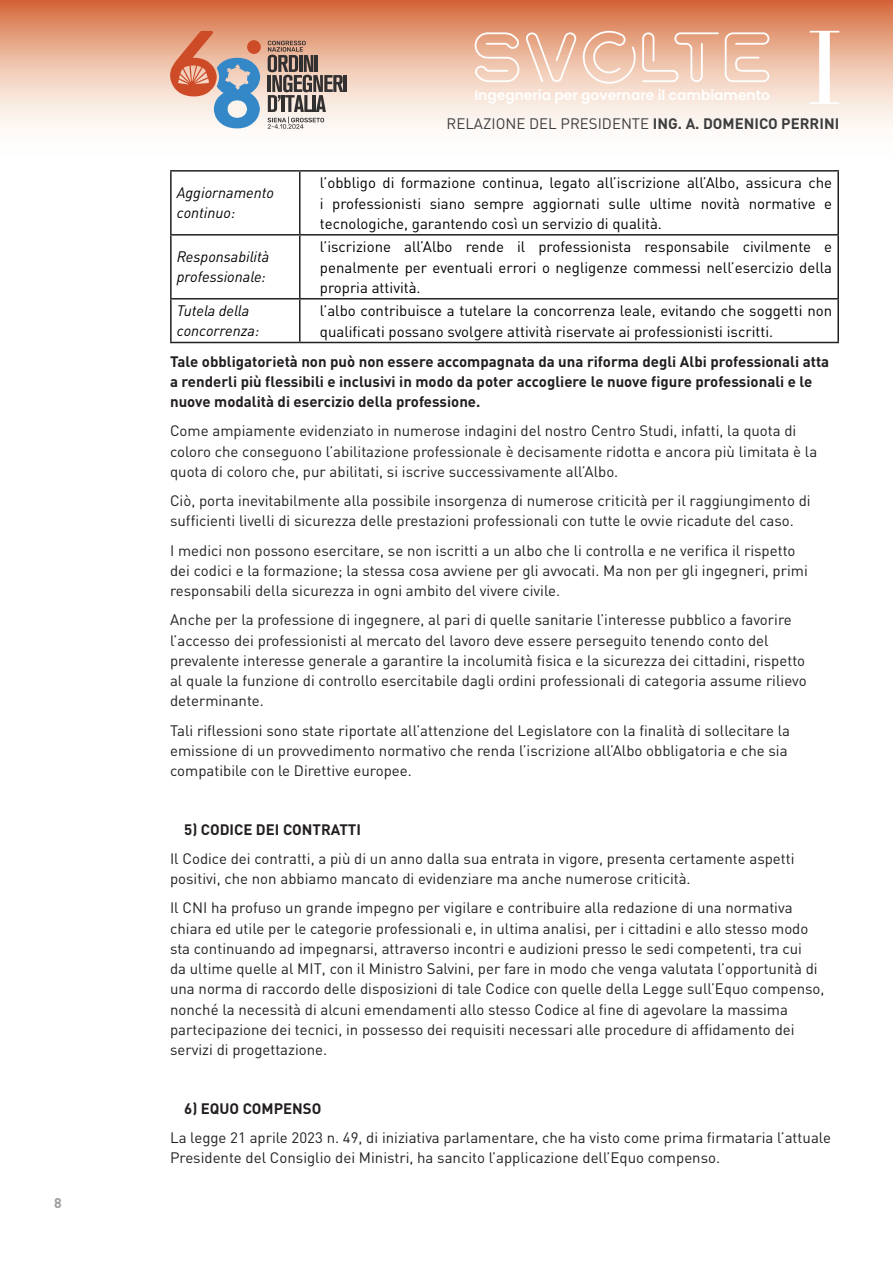
<style>
.page{position:relative;width:893px;height:1263px;background:#fff}
.page>*{position:absolute;margin:0;border:0;box-sizing:border-box;transform-origin:0 0}
.Body_Text{font:15px/20.2px "DIN Pro";color:#231f20}
.Body_Text-2{font:15px/20.2px "DIN Pro";color:#000;text-align:justify}
.Body_Text-3{font:700 15px/20.2px "DIN Pro";color:#231f20}
.Body_Text-4{font:italic 15px/20.2px "DIN Pro";color:#000}
.t1{font:15px "DIN Pro";color:#3e3e3f}
.t2{font:700 13.95px "DIN Pro";color:#9d9d9c}
.t3{font:600 13.8px "Poppins";color:#fff}
.s1{font-weight:700}
</style>
<div class="page">
<svg style="left:0;top:0;width:893px;height:129px;background:#ebb89f"></svg>
<svg style="left:725px;top:32px;width:44px;height:50px;background:#efc7b1"></svg>
<svg style="left:642px;top:32px;width:77px;height:50px;background:#eec3ac"></svg>
<svg style="left:526px;top:32px;width:50px;height:50px;background:#eec4ad"></svg>
<svg style="left:475px;top:32px;width:44px;height:50px;background:#efc7b2"></svg>
<svg style="left:582px;top:31px;width:54px;height:53px;background:#eec4ae"></svg>
<hr style="left:344px;top:75px;width:3px;height:17px;background:#312f30">
<svg style="left:268px;top:41px;width:75px;height:88px;background:#ae9a90"></svg>
<svg style="left:166px;top:31px;width:94px;height:97px;background:#c0a6a2"></svg>
<svg style="left:810px;top:31px;width:29px;height:73px"></svg>
<hr style="left:170px;top:170px;width:130px;height:2px;background:#231f20">
<hr style="left:170px;top:172px;width:2px;height:62px;background:#231f20">
<hr style="left:300px;top:170px;width:539px;height:2px;background:#231f20">
<hr style="left:299px;top:172px;width:2px;height:62px;background:#231f20">
<hr style="left:837px;top:172px;width:2px;height:62px;background:#231f20">
<hr style="left:170px;top:234px;width:130px;height:2px;background:#231f20">
<hr style="left:170px;top:236px;width:2px;height:62px;background:#231f20">
<hr style="left:300px;top:234px;width:539px;height:2px;background:#231f20">
<hr style="left:299px;top:236px;width:2px;height:62px;background:#231f20">
<hr style="left:837px;top:236px;width:2px;height:62px;background:#231f20">
<hr style="left:170px;top:298px;width:130px;height:1px;background:#231f20">
<hr style="left:170px;top:299px;width:2px;height:43px;background:#231f20">
<hr style="left:300px;top:298px;width:539px;height:1px;background:#231f20">
<hr style="left:299px;top:299px;width:2px;height:43px;background:#231f20">
<hr style="left:837px;top:299px;width:2px;height:43px;background:#231f20">
<hr style="left:170px;top:342px;width:130px;height:1px;background:#231f20">
<hr style="left:300px;top:342px;width:539px;height:1px;background:#231f20">
<p class="t2" style="left:54px;top:1191px;width:9px">8</p>
<p class="t3" style="left:474px;top:87px;width:297px">Ingegneria per governare il cambiamento</p>
<p class="t1" style="left:446px;top:112px;width:394px">RELAZIONE DEL PRESIDENTE <span class="s1">ING. A. DOMENICO PERRINI</span></p>
<p class="Body_Text-4" style="left:177px;top:181px;width:99px">Aggiornamento continuo:</p>
<p class="Body_Text-2" style="left:320px;top:172px;width:514px">l’obbligo di formazione continua, legato all’iscrizione all’Albo, assicura che i professionisti siano sempre aggiornati sulle ultime novità normative e tecnologiche, garantendo così un servizio di qualità.</p>
<p class="Body_Text-4" style="left:177px;top:245px;width:94px">Responsabilità professionale:</p>
<p class="Body_Text-2" style="left:320px;top:236px;width:514px">l’iscrizione all’Albo rende il professionista responsabile civilmente e penalmente per eventuali errori o negligenze commessi nell’esercizio della propria attività.</p>
<p class="Body_Text-4" style="left:177px;top:299px;width:84px">Tutela della concorrenza:</p>
<p class="Body_Text-2" style="left:320px;top:300px;width:514px">l’albo contribuisce a tutelare la concorrenza leale, evitando che soggetti non qualificati possano svolgere attività riservate ai professionisti iscritti.</p>
<p class="Body_Text-3" style="left:170px;top:349px;width:661px">Tale obbligatorietà non può non essere accompagnata da una riforma degli Albi professionali atta a renderli più flessibili e inclusivi in modo da poter accogliere le nuove figure professionali e le nuove modalità di esercizio della professione.</p>
<p class="Body_Text" style="left:170px;top:420px;width:649px">Come ampiamente evidenziato in numerose indagini del nostro Centro Studi, infatti, la quota di coloro che conseguono l’abilitazione professionale è decisamente ridotta e ancora più limitata è la quota di coloro che, pur abilitati, si iscrive successivamente all’Albo.</p>
<p class="Body_Text" style="left:170px;top:490px;width:642px">Ciò, porta inevitabilmente alla possibile insorgenza di numerose criticità per il raggiungimento di sufficienti livelli di sicurezza delle prestazioni professionali con tutte le ovvie ricadute del caso.</p>
<p class="Body_Text" style="left:170px;top:539px;width:639px">I medici non possono esercitare, se non iscritti a un albo che li controlla e ne verifica il rispetto dei codici e la formazione; la stessa cosa avviene per gli avvocati. Ma non per gli ingegneri, primi responsabili della sicurezza in ogni ambito del vivere civile.</p>
<p class="Body_Text" style="left:170px;top:609px;width:638px">Anche per la professione di ingegnere, al pari di quelle sanitarie l’interesse pubblico a favorire l’accesso dei professionisti al mercato del lavoro deve essere perseguito tenendo conto del prevalente interesse generale a garantire la incolumità fisica e la sicurezza dei cittadini, rispetto al quale la funzione di controllo esercitabile dagli ordini professionali di categoria assume rilievo determinante.</p>
<p class="Body_Text" style="left:170px;top:719px;width:622px">Tali riflessioni sono state riportate all’attenzione del Legislatore con la finalità di sollecitare la emissione di un provvedimento normativo che renda l’iscrizione all’Albo obbligatoria e che sia compatibile con le Direttive europee.</p>
<p class="Body_Text-3" style="left:184px;top:817px;width:178px">5) CODICE DEI CONTRATTI</p>
<p class="Body_Text" style="left:170px;top:848px;width:626px">Il Codice dei contratti, a più di un anno dalla sua entrata in vigore, presenta certamente aspetti positivi, che non abbiamo mancato di evidenziare ma anche numerose criticità.</p>
<p class="Body_Text" style="left:170px;top:897px;width:656px">Il CNI ha profuso un grande impegno per vigilare e contribuire alla redazione di una normativa chiara ed utile per le categorie professionali e, in ultima analisi, per i cittadini e allo stesso modo sta continuando ad impegnarsi, attraverso incontri e audizioni presso le sedi competenti, tra cui<br>da ultime quelle al MIT, con il Ministro Salvini, per fare in modo che venga valutata l’opportunità di una norma di raccordo delle disposizioni di tale Codice con quelle della Legge sull’Equo compenso, nonché la necessità di alcuni emendamenti allo stesso Codice al fine di agevolare la massima partecipazione dei tecnici, in possesso dei requisiti necessari alle procedure di affidamento dei servizi di progettazione.</p>
<p class="Body_Text-3" style="left:184px;top:1096px;width:139px">6) EQUO COMPENSO</p>
<p class="Body_Text" style="left:170px;top:1127px;width:662px">La legge 21 aprile 2023 n. 49, di iniziativa parlamentare, che ha visto come prima firmataria l’attuale<br>Presidente del Consiglio dei Ministri, ha sancito l’applicazione dell’Equo compenso.</p>
</div>
